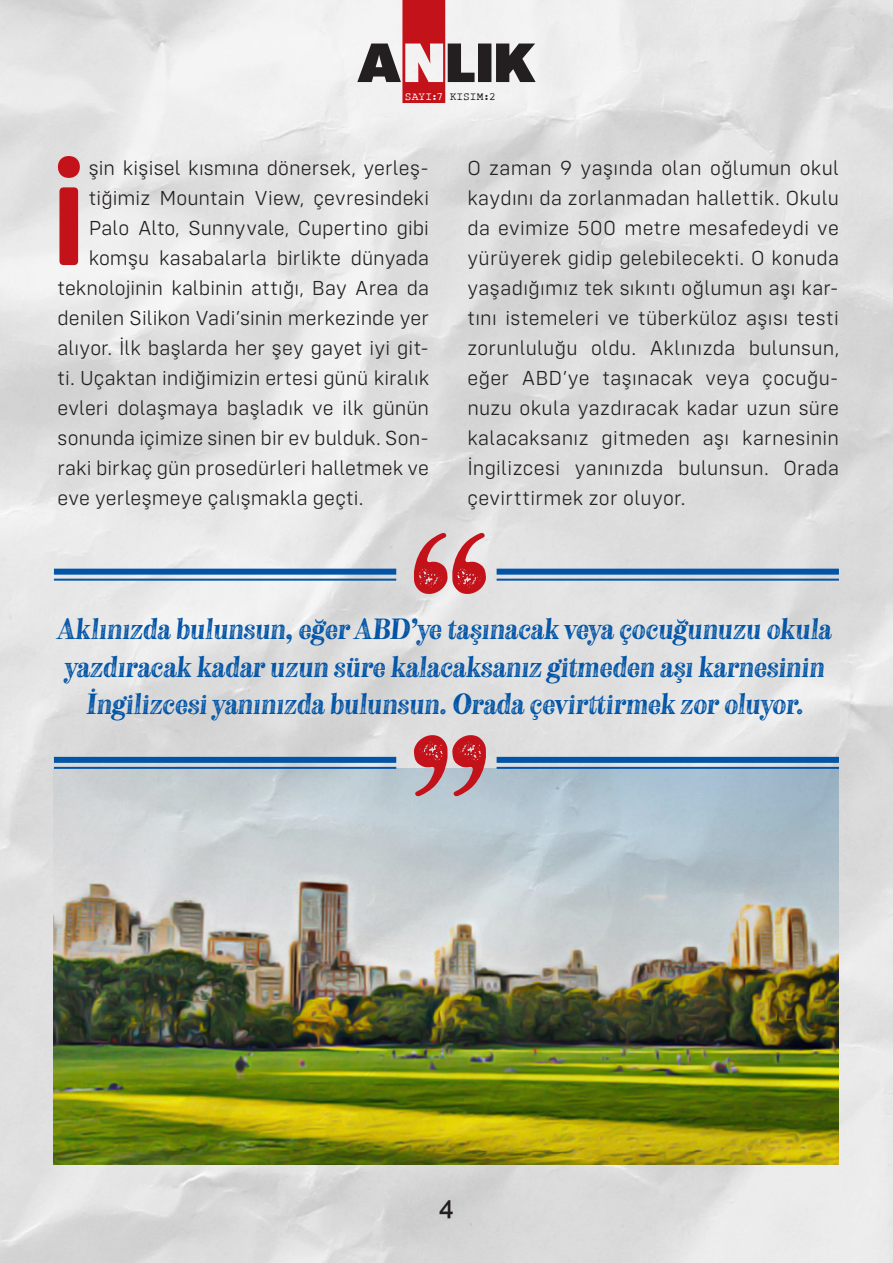
<style>
.page{position:relative;width:893px;height:1263px;background:#fff}
.page>*{position:absolute;margin:0;border:0;box-sizing:border-box;transform-origin:0 0}
.t1{font:600 155.4px "Config Rounded";color:#c4121a}
.t2{font:600 25.95px "Raleway";color:#231f20}
.t3{font:italic 25.5px/37.5px "Neato Serif Rough";letter-spacing:.01em;color:#0154a6;text-align:center}
.t4{font:300 21px/30px "Config Rounded";letter-spacing:.005em;color:#231f20;text-align:justify}
.t5{font:11.4px "Rough Typewriter";letter-spacing:.005em;color:#231f20}
.s1{color:#fff}
</style>
<div class="page">
<img style="left:0;top:0;width:893px;height:1263px">
<svg style="left:357px;top:0;width:179px;height:103px"></svg>
<img style="left:54px;top:768px;width:785px;height:397px">
<svg style="left:414px;top:533px;width:73px;height:62px"></svg>
<svg style="left:413px;top:734px;width:73px;height:62px"></svg>
<div style="left:54px;top:569px;width:342px;height:6px;background:#0154a6"></div>
<hr style="left:54px;top:579px;width:342px;height:2px;background:#0154a6">
<div style="left:54px;top:757px;width:342px;height:6px;background:#0154a6"></div>
<hr style="left:54px;top:767px;width:342px;height:2px;background:#0154a6">
<div style="left:497px;top:569px;width:342px;height:6px;background:#0154a6"></div>
<hr style="left:497px;top:579px;width:342px;height:2px;background:#0154a6">
<div style="left:497px;top:757px;width:342px;height:6px;background:#0154a6"></div>
<hr style="left:497px;top:767px;width:342px;height:2px;background:#0154a6">
<p class="t5" style="left:405px;top:90px;width:93px"><span class="s1">SAYI:7</span> KISIM:2</p>
<p class="t1" style="left:49px;top:121px;width:41px">i</p>
<p class="t4" style="left:89px;top:153px;width:342px">şin kişisel kısmına dönersek, yerleş-</p>
<p class="t4" style="left:89px;top:183px;width:342px">tiğimiz Mountain View, çevresindeki</p>
<p class="t4" style="left:89px;top:213px;width:342px">Palo Alto, Sunnyvale, Cupertino gibi</p>
<p class="t4" style="left:89px;top:243px;width:342px">komşu kasabalarla birlikte dünyada</p>
<p class="t4" style="left:57px;top:273px;width:373px">teknolojinin kalbinin attığı, Bay Area da</p>
<p class="t4" style="left:57px;top:303px;width:373px">denilen Silikon Vadi’sinin merkezinde yer</p>
<p class="t4" style="left:57px;top:333px;width:373px">alıyor. İlk başlarda her şey gayet iyi git-</p>
<p class="t4" style="left:57px;top:363px;width:373px">ti. Uçaktan indiğimizin ertesi günü kiralık</p>
<p class="t4" style="left:57px;top:393px;width:373px">evleri dolaşmaya başladık ve ilk günün</p>
<p class="t4" style="left:57px;top:423px;width:373px">sonunda içimize sinen bir ev bulduk. Son-</p>
<p class="t4" style="left:57px;top:453px;width:373px">raki birkaç gün prosedürleri halletmek ve</p>
<p class="t4" style="left:57px;top:483px;width:308px">eve yerleşmeye çalışmakla geçti.</p>
<p class="t4" style="left:467px;top:153px;width:373px">O zaman 9 yaşında olan oğlumun okul kaydını da zorlanmadan hallettik. Okulu da evimize 500 metre mesafedeydi ve yürüyerek gidip gelebilecekti. O konuda yaşadığımız tek sıkıntı oğlumun aşı kar&shy;tını istemeleri ve tüberküloz aşısı testi zorunluluğu oldu. Aklınızda bulunsun, eğer ABD’ye taşınacak veya çocuğu&shy;nuzu okula yazdıracak kadar uzun süre kalacaksanız gitmeden aşı karnesinin İngilizcesi yanınızda bulunsun. Orada çevirttirmek zor oluyor.</p>
<p class="t3" style="left:58px;top:611px;width:775px">Aklınızda bulunsun, eğer ABD’ye taşınacak veya çocuğunuzu okula yazdıracak kadar uzun süre kalacaksanız gitmeden aşı karnesinin<br>İngilizcesi yanınızda bulunsun. Orada çevirttirmek zor oluyor.</p>
<p class="t2" style="left:439px;top:1191px;width:16px">4</p>
</div>
